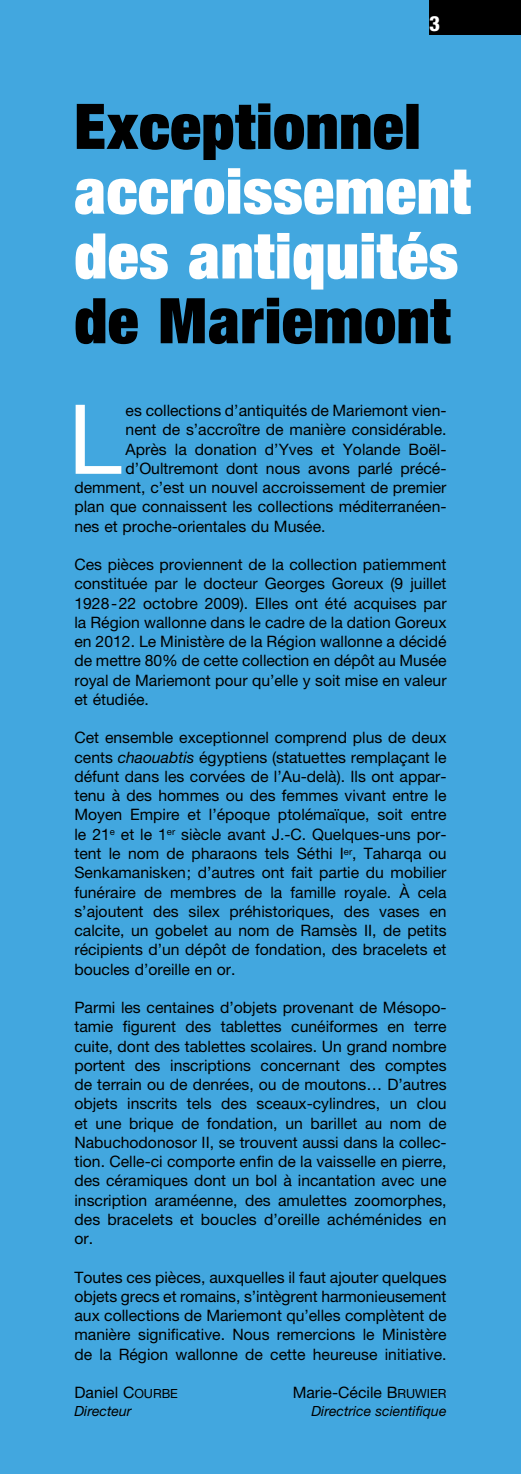
<style>
.page{position:relative;width:521px;height:1474px;background:#fff}
.page>*{position:absolute;margin:0;border:0;box-sizing:border-box;transform-origin:0 0}
.t1{font:96.6px "Helvetica Neue";color:#fff}
.t2{font:900 expanded 63px/64.8px "Helvetica Neue";letter-spacing:.015em;color:#fff}
.t3{font:900 expanded 63px "Helvetica Neue";letter-spacing:.015em;color:#000}
.t4{font:800 condensed 21px "Helvetica Neue";color:#fff}
.t5{font:15.75px/19.2px "Helvetica Neue";color:#000;text-align:justify}
.t6{font:italic 14px "Helvetica Neue";color:#000}
.s1{font-style:italic}
.s2{font-size:12.6px}
</style>
<div class="page">
<div style="left:0;top:0;width:521px;height:1473px;background:#42a7df"></div>
<div style="left:429px;top:0;width:92px;height:35px;background:#000"></div>
<h3 class="t4" style="left:429px;top:16px;width:12px">3</h3>
<h2 class="t3" style="left:74px;top:104px;width:348px">Exceptionnel</h2>
<h2 class="t2" style="left:74px;top:164px;width:398px">accroissement des antiquités</h2>
<h2 class="t3" style="left:74px;top:298px;width:377px">de Mariemont</h2>
<h1 class="t1" style="left:68px;top:405px;width:55px">L</h1>
<p class="t5" style="left:126px;top:402px;width:322px">es collections d’antiquités de Mariemont vien-</p>
<p class="t5" style="left:126px;top:421px;width:322px">nent de s’accroître de manière considérable.</p>
<p class="t5" style="left:126px;top:441px;width:322px">Après la donation d’Yves et Yolande Boël-</p>
<p class="t5" style="left:126px;top:460px;width:322px">d’Oultremont dont nous avons parlé précé-</p>
<p class="t5" style="left:74px;top:479px;width:374px">demment, c’est un nouvel accroissement de premier</p>
<p class="t5" style="left:74px;top:498px;width:374px">plan que connaissent les collections méditerranéen-</p>
<p class="t5" style="left:74px;top:518px;width:253px">nes et proche-orientales du Musée.</p>
<p class="t5" style="left:74px;top:556px;width:374px">Ces pièces proviennent de la collection patiemment constituée par le docteur Georges Goreux (9 juillet 1928-22 octobre 2009). Elles ont été acquises par la Région wallonne dans le cadre de la dation Goreux en 2012. Le Ministère de la Région wallonne a décidé de mettre 80% de cette collection en dépôt au Musée royal de Mariemont pour qu’elle y soit mise en valeur et étudiée.</p>
<p class="t5" style="left:74px;top:729px;width:374px">Cet ensemble exceptionnel comprend plus de deux cents <span class="s1">chaouabtis</span> égyptiens (statuettes remplaçant le défunt dans les corvées de l’Au-delà). Ils ont appar&shy;tenu à des hommes ou des femmes vivant entre le Moyen Empire et l’époque ptolémaïque, soit entre le 21<sup>e</sup> et le 1<sup>er</sup> siècle avant J.-C. Quelques-uns por&shy;tent le nom de pharaons tels Séthi I<sup>er</sup>, Taharqa ou Senkamanisken; d’autres ont fait partie du mobilier funéraire de membres de la famille royale. À cela s’ajoutent des silex préhistoriques, des vases en calcite, un gobelet au nom de Ramsès II, de petits récipients d’un dépôt de fondation, des bracelets et boucles d’oreille en or.</p>
<p class="t5" style="left:74px;top:999px;width:374px">Parmi les centaines d’objets provenant de Mésopo&shy;tamie figurent des tablettes cunéiformes en terre cuite, dont des tablettes scolaires. Un grand nombre portent des inscriptions concernant des comptes de terrain ou de denrées, ou de moutons… D’autres objets inscrits tels des sceaux-cylindres, un clou et une brique de fondation, un barillet au nom de Nabuchodonosor II, se trouvent aussi dans la collec&shy;tion. Celle-ci comporte enfin de la vaisselle en pierre, des céramiques dont un bol à incantation avec une inscription araméenne, des amulettes zoomorphes, des bracelets et boucles d’oreille achéménides en or.</p>
<p class="t5" style="left:74px;top:1268px;width:374px">Toutes ces pièces, auxquelles il faut ajouter quelques objets grecs et romains, s’intègrent harmonieusement aux collections de Mariemont qu’elles complètent de manière significative. Nous remercions le Ministère de la Région wallonne de cette heureuse initiative.</p>
<p class="t5" style="left:74px;top:1384px;width:105px">Daniel C<span class="s2">OURBE</span></p>
<p class="t5" style="left:293px;top:1384px;width:155px">Marie-Cécile B<span class="s2">RUWIER</span></p>
<p class="t6" style="left:74px;top:1405px;width:59px">Directeur</p>
<p class="t6" style="left:311px;top:1405px;width:137px">Directrice scientifique</p>
</div>
